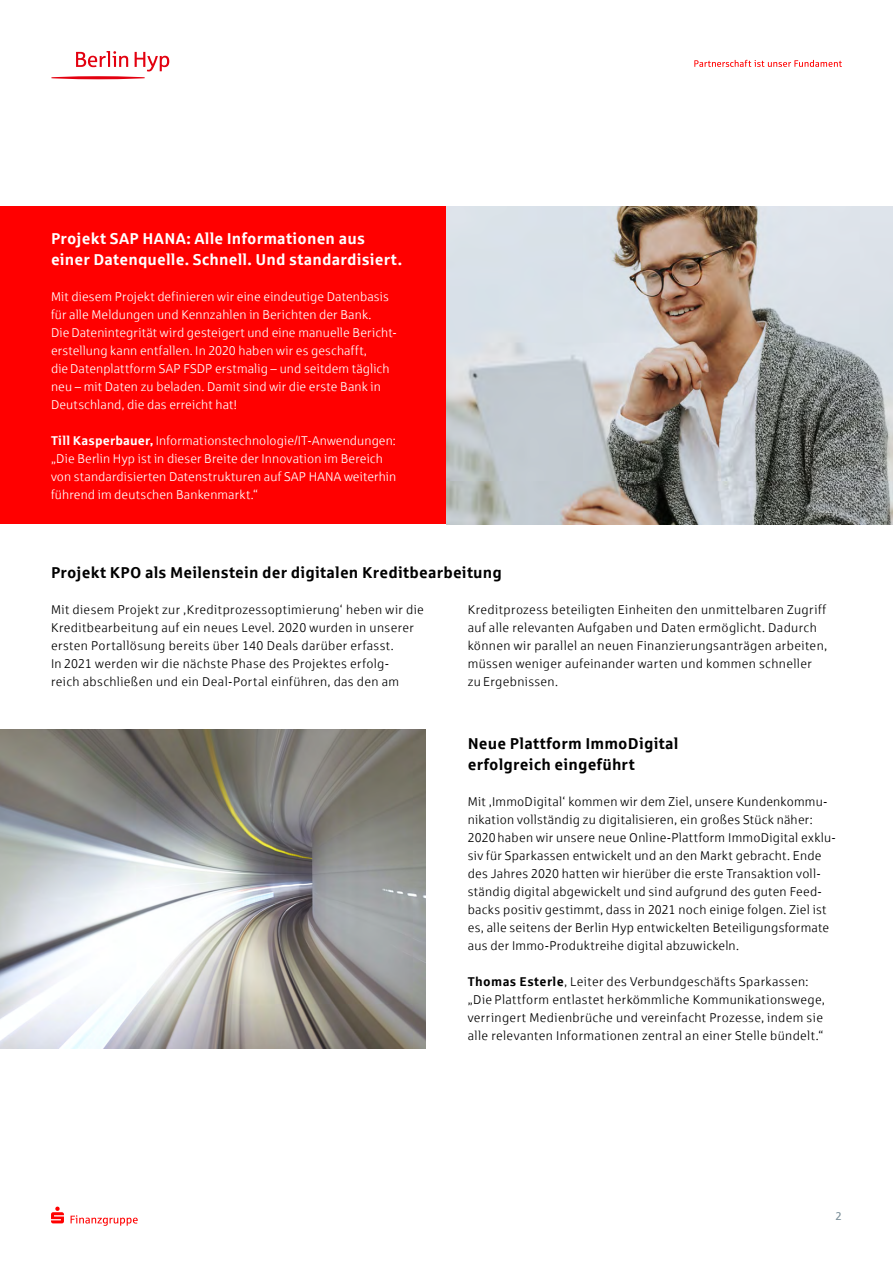
<style>
.page{position:relative;width:893px;height:1263px;background:#fff}
.page>*{position:absolute;margin:0;border:0;box-sizing:border-box;transform-origin:0 0}
.BHYP--H4{font:700 15.75px/21px "Sparkasse Rg";letter-spacing:.01em;color:#fff}
.BHYP--H4-2{font:700 15.75px "Sparkasse Rg";letter-spacing:.01em;color:#000}
.BHYP_body{font:700 15.75px/21px "Sparkasse Rg";letter-spacing:.01em;color:#000}
.BHYP_body-2{font:12.75px/18px "Sparkasse Lt";letter-spacing:.025em;color:#000}
.BHYP_body-3{font:12.75px/18px "Sparkasse Lt";letter-spacing:.005em;color:#fff}
.t1{font:11.25px "Sparkasse Rg";color:#7c909a}
.s1{font-family:"Sparkasse Rg";font-weight:700}
</style>
<div class="page">
<svg style="left:51px;top:1206px;width:13px;height:17px"></svg>
<svg style="left:71px;top:1215px;width:67px;height:11px"></svg>
<svg style="left:51px;top:51px;width:118px;height:28px"></svg>
<svg style="left:694px;top:60px;width:148px;height:7px"></svg>
<div style="left:0;top:206px;width:446px;height:318px;background:#f00"></div>
<img style="left:446px;top:206px;width:447px;height:318px">
<img style="left:0;top:729px;width:425px;height:319px">
<p class="BHYP--H4" style="left:51px;top:227px;width:353px">Projekt SAP HANA: Alle Informationen aus einer Datenquelle. Schnell. Und standardisiert.</p>
<p class="BHYP_body-3" style="left:51px;top:287px;width:347px">Mit diesem Projekt definieren wir eine eindeutige Datenbasis für alle Meldungen und Kennzahlen in Berichten der Bank.<br>Die Datenintegrität wird gesteigert und eine manuelle Bericht&shy;erstellung kann entfallen. In 2020 haben wir es geschafft,<br>die Datenplattform SAP FSDP erstmalig – und seitdem täglich neu – mit Daten zu beladen. Damit sind wir die erste Bank in Deutschland, die das erreicht hat!</p>
<p class="BHYP_body-3" style="left:51px;top:431px;width:347px"><span class="s1">Till Kasperbauer,</span> Informationstechnologie/IT-Anwendungen: „Die Berlin Hyp ist in dieser Breite der Innovation im Bereich von standardisierten Datenstrukturen auf SAP HANA weiterhin führend im deutschen Bankenmarkt.“</p>
<p class="BHYP--H4-2" style="left:51px;top:563px;width:452px">Projekt KPO als Meilenstein der digitalen Kreditbearbeitung</p>
<p class="BHYP_body-2" style="left:51px;top:601px;width:374px">Mit diesem Projekt zur ‚Kreditprozessoptimierung‘ heben wir die Kreditbearbeitung auf ein neues Level. 2020 wurden in unserer ersten Portallösung bereits über 140 Deals darüber erfasst.<br>In 2021 werden wir die nächste Phase des Projektes erfolg-<br>reich abschließen und ein Deal-Portal einführen, das den am</p>
<p class="BHYP_body-2" style="left:468px;top:601px;width:361px">Kreditprozess beteiligten Einheiten den unmittelbaren Zugriff auf alle relevanten Aufgaben und Daten ermöglicht. Dadurch können wir parallel an neuen Finanzierungsanträgen arbeiten, müssen weniger aufeinander warten und kommen schneller zu Ergebnissen.</p>
<p class="BHYP_body" style="left:468px;top:732px;width:212px">Neue Plattform ImmoDigital erfolgreich -eingeführt</p>
<p class="BHYP_body-2" style="left:468px;top:792px;width:370px">Mit ‚ImmoDigital‘ kommen wir dem Ziel, unsere Kundenkommu&shy;nikation vollständig zu digitalisieren, ein großes Stück näher:<br>2020 haben wir unsere neue Online-Plattform ImmoDigital exklu&shy;siv für Sparkassen entwickelt und an den Markt gebracht. Ende des Jahres 2020 hatten wir hierüber die erste Transaktion voll&shy;ständig digital abgewickelt und sind aufgrund des guten Feed&shy;backs positiv gestimmt, dass in 2021 noch einige folgen. Ziel ist es, alle seitens der Berlin Hyp entwickelten Beteiligungsformate aus der Immo-Produktreihe digital abzuwickeln.</p>
<p class="BHYP_body-2" style="left:468px;top:972px;width:358px"><span class="s1">Thomas Esterle</span>, Leiter des Verbundgeschäfts Sparkassen: „Die Plattform entlastet herkömmliche Kommunikationswege, verringert Medienbrüche und vereinfacht Prozesse, indem sie alle relevanten Informationen zentral an einer Stelle bündelt.“</p>
<p class="t1" style="left:835px;top:1209px;width:8px">2</p>
</div>
